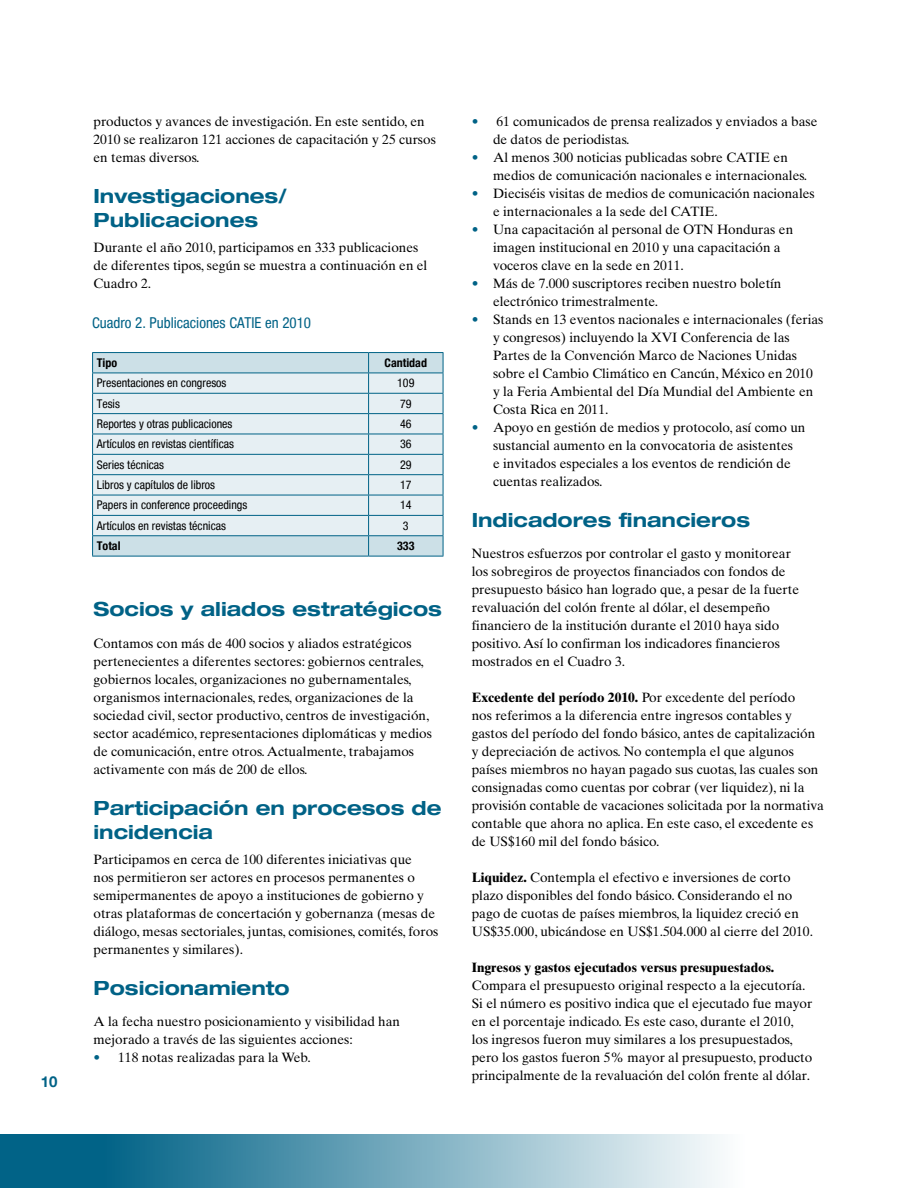
<style>
.page{position:relative;width:918px;height:1188px;background:#fff}
.page>*{position:absolute;margin:0;border:0;box-sizing:border-box;transform-origin:0 0}
.t1{font:700 expanded 19.5px/23.4px "Helvetica Neue";color:#006286}
.t2{font:condensed 15px "Helvetica Neue";color:#006286}
.t3{font:700 15px "Helvetica Neue";color:#006286}
.t4{font:13.5px/18px "Times Ten";color:#000}
.t5{font:700 13.5px "Times Ten";color:#000}
.t6{font:condensed 12px "Helvetica Neue";color:#000}
.t7{font:700 condensed 12px "Helvetica Neue";color:#000}
.s1{color:#006286}
.s2{font-weight:700}
</style>
<div class="page">
<svg style="left:0;top:1134px;width:720px;height:54px;background:#67a2b7"></svg>
<svg style="left:93px;top:353px;width:350px;height:203px;background:#c5dbe3"></svg>
<div style="left:93px;top:374px;width:350px;height:161px;background:#e6eff3"></div>
<hr style="left:92px;top:352px;width:277px;height:1px;background:#006286">
<hr style="left:369px;top:352px;width:74px;height:1px;background:#006286">
<hr style="left:92px;top:373px;width:277px;height:1px;background:#006286">
<hr style="left:369px;top:373px;width:74px;height:1px;background:#006286">
<hr style="left:92px;top:393px;width:277px;height:1px;background:#006286">
<hr style="left:369px;top:393px;width:74px;height:1px;background:#006286">
<hr style="left:92px;top:413px;width:277px;height:1px;background:#006286">
<hr style="left:369px;top:413px;width:74px;height:1px;background:#006286">
<hr style="left:92px;top:434px;width:277px;height:1px;background:#006286">
<hr style="left:369px;top:434px;width:74px;height:1px;background:#006286">
<hr style="left:92px;top:454px;width:277px;height:1px;background:#006286">
<hr style="left:369px;top:454px;width:74px;height:1px;background:#006286">
<hr style="left:92px;top:474px;width:277px;height:1px;background:#006286">
<hr style="left:369px;top:474px;width:74px;height:1px;background:#006286">
<hr style="left:92px;top:495px;width:277px;height:1px;background:#006286">
<hr style="left:369px;top:495px;width:74px;height:1px;background:#006286">
<hr style="left:92px;top:515px;width:277px;height:1px;background:#006286">
<hr style="left:369px;top:515px;width:74px;height:1px;background:#006286">
<hr style="left:92px;top:535px;width:277px;height:1px;background:#006286">
<svg style="left:92px;top:353px;width:1px;height:203px"></svg>
<hr style="left:369px;top:535px;width:74px;height:1px;background:#006286">
<svg style="left:368px;top:353px;width:1px;height:203px"></svg>
<svg style="left:443px;top:353px;width:1px;height:203px"></svg>
<hr style="left:92px;top:556px;width:277px;height:1px;background:#006286">
<hr style="left:369px;top:556px;width:74px;height:1px;background:#006286">
<p class="t3" style="left:41px;top:1072px;width:18px">10</p>
<p class="t4" style="left:94px;top:112px;width:344px">productos y avances de investigación. En este sentido, en<br>2010 se realizaron 121 acciones de capacitación y 25 cursos en temas diversos.</p>
<h1 class="t1" style="left:94px;top:184px;width:195px">Investigaciones/<br>Publicaciones</h1>
<p class="t4" style="left:94px;top:238px;width:335px">Durante el año 2010, participamos en 333 publicaciones de diferentes tipos, según se muestra a continuación en el<br>Cuadro 2.</p>
<p class="t2" style="left:92px;top:314px;width:220px">Cuadro 2. Publicaciones CATIE en 2010</p>
<p class="t7" style="left:97px;top:355px;width:22px">Tipo</p>
<p class="t7" style="left:385px;top:355px;width:44px">Cantidad</p>
<p class="t6" style="left:97px;top:376px;width:131px">Presentaciones en congresos</p>
<p class="t6" style="left:397px;top:376px;width:19px">109</p>
<p class="t6" style="left:97px;top:397px;width:25px">Tesis</p>
<p class="t6" style="left:400px;top:397px;width:13px">79</p>
<p class="t6" style="left:97px;top:417px;width:137px">Reportes y otras publicaciones</p>
<p class="t6" style="left:400px;top:417px;width:13px">46</p>
<p class="t6" style="left:97px;top:437px;width:139px">Artículos en revistas científicas</p>
<p class="t6" style="left:400px;top:437px;width:13px">36</p>
<p class="t6" style="left:97px;top:458px;width:69px">Series técnicas</p>
<p class="t6" style="left:400px;top:458px;width:13px">29</p>
<p class="t6" style="left:97px;top:478px;width:120px">Libros y capítulos de libros</p>
<p class="t6" style="left:400px;top:478px;width:13px">17</p>
<p class="t6" style="left:97px;top:498px;width:152px">Papers in conference proceedings</p>
<p class="t6" style="left:400px;top:498px;width:13px">14</p>
<p class="t6" style="left:97px;top:519px;width:131px">Artículos en revistas técnicas</p>
<p class="t6" style="left:403px;top:519px;width:7px">3</p>
<p class="t7" style="left:97px;top:539px;width:25px">Total</p>
<p class="t7" style="left:397px;top:539px;width:19px">333</p>
<h1 class="t1" style="left:94px;top:596px;width:350px">Socios y aliados estratégicos</h1>
<p class="t4" style="left:94px;top:634px;width:340px">Contamos con más de 400 socios y aliados estratégicos pertenecientes a diferentes sectores: gobiernos centrales, gobiernos locales, organizaciones no gubernamentales, organismos internacionales, redes, organizaciones de la sociedad civil, sector productivo, centros de investigación, sector académico, representaciones diplomáticas y medios de comunicación, entre otros. Actualmente, trabajamos activamente con más de 200 de ellos.</p>
<h1 class="t1" style="left:94px;top:796px;width:350px">Participación en procesos de incidencia</h1>
<p class="t4" style="left:94px;top:850px;width:346px">Participamos en cerca de 100 diferentes iniciativas que<br>nos permitieron ser actores en procesos permanentes o semipermanentes de apoyo a instituciones de gobierno y otras plataformas de concertación y gobernanza (mesas de diálogo, mesas sectoriales, juntas, comisiones, comités, foros permanentes y similares).</p>
<h1 class="t1" style="left:94px;top:976px;width:198px">Posicionamiento</h1>
<p class="t4" style="left:94px;top:1012px;width:308px">A la fecha nuestro posicionamiento y visibilidad han mejorado a través de las siguientes acciones:</p>
<p class="t4" style="left:94px;top:1048px;width:219px"><span class="s1">•</span> 118 notas realizadas para la Web.</p>
<p class="t4" style="left:493px;top:112px;width:326px;text-indent:-21px"><span class="s1">•</span> 61 comunicados de prensa realizados y enviados a base de datos de periodistas.</p>
<p class="t4" style="left:493px;top:148px;width:316px;text-indent:-21px"><span class="s1">•</span> Al menos 300 noticias publicadas sobre CATIE en medios de comunicación nacionales e internacionales.</p>
<p class="t4" style="left:493px;top:184px;width:323px;text-indent:-21px"><span class="s1">•</span> Dieciséis visitas de medios de comunicación nacionales e internacionales a la sede del CATIE.</p>
<p class="t4" style="left:493px;top:220px;width:302px;text-indent:-21px"><span class="s1">•</span> Una capacitación al personal de OTN Honduras en imagen institucional en 2010 y una capacitación a voceros clave en la sede en 2011.</p>
<p class="t4" style="left:493px;top:274px;width:290px;text-indent:-21px"><span class="s1">•</span> Más de 7.000 suscriptores reciben nuestro boletín electrónico trimestralmente.</p>
<p class="t4" style="left:493px;top:310px;width:332px;text-indent:-21px"><span class="s1">•</span> Stands en 13 eventos nacionales e internacionales (ferias y congresos) incluyendo la XVI Conferencia de las Partes de la Convención Marco de Naciones Unidas sobre el Cambio Climático en Cancún, México en 2010<br>y la Feria Ambiental del Día Mundial del Ambiente en Costa Rica en 2011.</p>
<p class="t4" style="left:493px;top:418px;width:314px;text-indent:-21px"><span class="s1">•</span> Apoyo en gestión de medios y protocolo, así como un sustancial aumento en la convocatoria de asistentes<br>e invitados especiales a los eventos de rendición de cuentas realizados.</p>
<h1 class="t1" style="left:472px;top:508px;width:280px">Indicadores financieros</h1>
<p class="t4" style="left:472px;top:544px;width:329px">Nuestros esfuerzos por controlar el gasto y monitorear los sobregiros de proyectos financiados con fondos de presupuesto básico han logrado que, a pesar de la fuerte revaluación del colón frente al dólar, el desempeño financiero de la institución durante el 2010 haya sido positivo. Así lo confirman los indicadores financieros mostrados en el Cuadro 3.</p>
<p class="t4" style="left:472px;top:688px;width:354px"><span class="s2">Excedente del período 2010.</span> Por excedente del período<br>nos referimos a la diferencia entre ingresos contables y gastos del período del fondo básico, antes de capitalización y depreciación de activos. No contempla el que algunos países miembros no hayan pagado sus cuotas, las cuales son consignadas como cuentas por cobrar (ver liquidez), ni la provisión contable de vacaciones solicitada por la normativa contable que ahora no aplica. En este caso, el excedente es de US$160 mil del fondo básico.</p>
<p class="t4" style="left:472px;top:868px;width:343px"><span class="s2">Liquidez.</span> Contempla el efectivo e inversiones de corto plazo disponibles del fondo básico. Considerando el no pago de cuotas de países miembros, la liquidez creció en US$35.000, ubicándose en US$1.504.000 al cierre del 2010.</p>
<p class="t5" style="left:472px;top:959px;width:304px">Ingresos y gastos ejecutados versus presupuestados.</p>
<p class="t4" style="left:472px;top:976px;width:342px">Compara el presupuesto original respecto a la ejecutoría.<br>Si el número es positivo indica que el ejecutado fue mayor en el porcentaje indicado. Es este caso, durante el 2010, los ingresos fueron muy similares a los presupuestados, pero los gastos fueron 5% mayor al presupuesto, producto principalmente de la revaluación del colón frente al dólar.</p>
</div>
